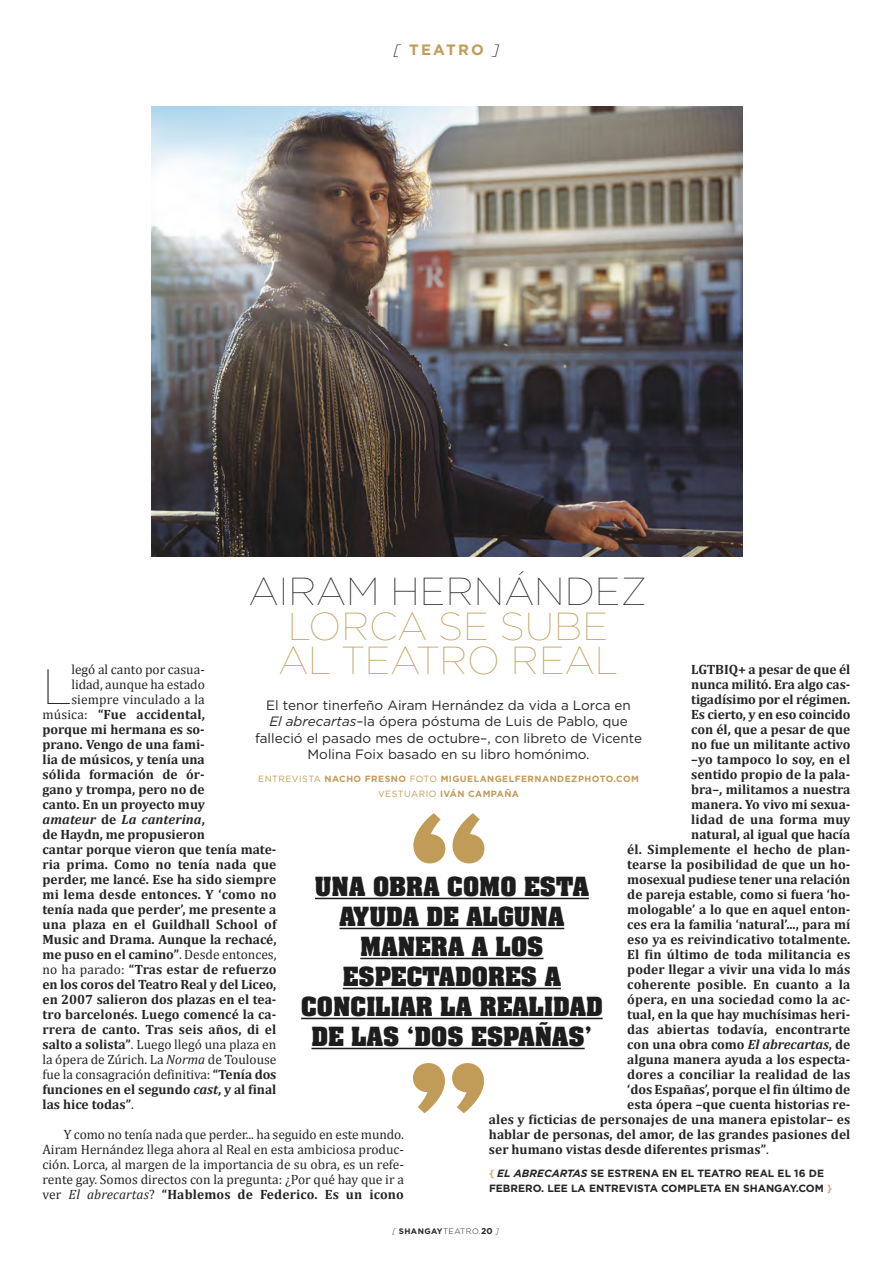
<style>
.page{position:relative;width:893px;height:1263px;background:#fff}
.page>*{position:absolute;margin:0;border:0;box-sizing:border-box;transform-origin:0 0}
.t1{font:700 152.25px "Aachen";color:#c19b58}
.t2{font:100 49.5px "Gotham";color:#272526}
.t3{font:100 39px "Gotham";color:#c19b58}
.t4{font:100 39px "Gotham";color:#272526}
.t5{font:700 22.5px/30px "Aachen";color:#1d1d1d;text-align:center}
.t6{font:700 15px "Gotham";letter-spacing:.15em;color:#c19b58}
.t7{font:700 13.5px "Cambria";color:#272526}
.t8{font:13.5px/15px "Cambria";color:#272526;text-align:justify}
.t9{font:13.5px/16.5px "Gotham";color:#272526;text-align:center}
.t10{font:italic 700 13.5px "Cambria";letter-spacing:.01em;color:#272526}
.t11{font:700 10.5px/15px "Gotham";color:#272526}
.t12{font:700 9px "Gotham";letter-spacing:.05em;color:#c19b58}
.t13{font:700 7.95px "Gotham";letter-spacing:.05em;color:#272526}
.s1{font-weight:300;font-style:italic;color:#272526}
.s2{font-style:italic}
.s3{font-weight:400}
.s4{color:#ceaf7a}
.s5{font-style:normal}
.s6{font-weight:700}
.s7{font-weight:300;font-style:italic}
.s8{font-weight:300}
.s9{font-size:8.55px}
</style>
<div class="page">
<img style="left:151px;top:106px;width:591px;height:450px">
<hr style="left:315px;top:898px;width:274px;height:1px;background:#1d1d1d">
<hr style="left:340px;top:928px;width:224px;height:1px;background:#1d1d1d">
<hr style="left:360px;top:958px;width:183px;height:1px;background:#1d1d1d">
<hr style="left:343px;top:988px;width:218px;height:1px;background:#1d1d1d">
<hr style="left:301px;top:1018px;width:302px;height:1px;background:#1d1d1d">
<hr style="left:311px;top:1048px;width:274px;height:1px;background:#1d1d1d">
<p class="t6" style="left:394px;top:41px;width:107px"><span class="s1">[</span> TEATRO <span class="s1">]</span></p>
<p class="t4" style="left:249px;top:578px;width:400px">AIRAM HERNÁNDEZ</p>
<p class="t3" style="left:288px;top:612px;width:322px">LORCA SE SUBE</p>
<p class="t3" style="left:278px;top:647px;width:341px">AL TEATRO REAL</p>
<p class="t7" style="left:691px;top:661px;width:161px">LGTBIQ+ a pesar de que él</p>
<p class="t7" style="left:691px;top:676px;width:161px">nunca militó. Era algo cas-</p>
<p class="t7" style="left:691px;top:691px;width:161px">tigadísimo por el régimen.</p>
<p class="t7" style="left:691px;top:706px;width:161px">Es cierto, y en eso coincido</p>
<p class="t7" style="left:691px;top:721px;width:161px">con él, que a pesar de que</p>
<p class="t7" style="left:691px;top:736px;width:161px">no fue un militante activo</p>
<p class="t7" style="left:691px;top:751px;width:161px">–yo tampoco lo soy, en el</p>
<p class="t7" style="left:691px;top:766px;width:161px">sentido propio de la pala-</p>
<p class="t7" style="left:691px;top:781px;width:161px">bra–, militamos a nuestra</p>
<p class="t7" style="left:691px;top:796px;width:161px">manera. Yo vivo mi sexua-</p>
<p class="t7" style="left:691px;top:811px;width:161px">lidad de una forma muy</p>
<p class="t7" style="left:691px;top:826px;width:161px">natural, al igual que hacía</p>
<p class="t7" style="left:627px;top:841px;width:225px">él. Simplemente el hecho de plan-</p>
<p class="t7" style="left:627px;top:856px;width:225px">tearse la posibilidad de que un ho-</p>
<p class="t7" style="left:627px;top:871px;width:225px">mosexual pudiese tener una relación</p>
<p class="t7" style="left:627px;top:886px;width:225px">de pareja estable, como si fuera ‘ho-</p>
<p class="t7" style="left:627px;top:901px;width:225px">mologable’ a lo que en aquel enton-</p>
<p class="t7" style="left:627px;top:916px;width:225px">ces era la familia ‘natural’..., para mí</p>
<p class="t7" style="left:627px;top:931px;width:225px">eso ya es reivindicativo totalmente.</p>
<p class="t7" style="left:627px;top:946px;width:225px">El fin último de toda militancia es</p>
<p class="t7" style="left:627px;top:961px;width:225px">poder llegar a vivir una vida lo más</p>
<p class="t7" style="left:627px;top:976px;width:225px">coherente posible. En cuanto a la</p>
<p class="t7" style="left:627px;top:991px;width:225px">ópera, en una sociedad como la ac-</p>
<p class="t7" style="left:627px;top:1006px;width:225px">tual, en la que hay muchísimas heri-</p>
<p class="t7" style="left:627px;top:1021px;width:225px">das abiertas todavía, encontrarte</p>
<p class="t7" style="left:627px;top:1036px;width:225px">con una obra como <span class="s2">El abrecartas</span>, de</p>
<p class="t7" style="left:627px;top:1051px;width:225px">alguna manera ayuda a los especta-</p>
<p class="t7" style="left:627px;top:1066px;width:225px">dores a conciliar la realidad de las</p>
<p class="t7" style="left:627px;top:1081px;width:225px">‘dos Españas’, porque el fin último de</p>
<p class="t7" style="left:627px;top:1096px;width:225px">esta ópera –que cuenta historias re-</p>
<p class="t7" style="left:489px;top:1111px;width:363px">ales y ficticias de personajes de una manera epistolar– es</p>
<p class="t7" style="left:489px;top:1126px;width:363px">hablar de personas, del amor, de las grandes pasiones del</p>
<p class="t7" style="left:489px;top:1141px;width:281px">ser humano vistas desde diferentes prismas”<span class="s3">.</span></p>
<p class="t11" style="left:489px;top:1166px;width:345px"><span class="s4">{</span> <span class="s2">EL ABRECARTAS</span> SE ESTRENA EN EL TEATRO REAL EL 16 DE<br>FEBRERO. LEE LA ENTREVISTA COMPLETA EN SHANGAY.COM <span class="s4">}</span></p>
<p class="t2" style="left:43px;top:669px;width:30px">L</p>
<p class="t8" style="left:71px;top:662px;width:135px">legó al canto por casua-</p>
<p class="t8" style="left:71px;top:677px;width:135px">lidad, aunque ha estado</p>
<p class="t8" style="left:71px;top:692px;width:135px">siempre vinculado a la</p>
<p class="t7" style="left:43px;top:706px;width:164px"><span class="s3">música:</span> “Fue accidental,</p>
<p class="t7" style="left:43px;top:721px;width:164px">porque mi hermana es so-</p>
<p class="t7" style="left:43px;top:736px;width:164px">prano. Vengo de una fami-</p>
<p class="t7" style="left:43px;top:751px;width:164px">lia de músicos, y tenía una</p>
<p class="t7" style="left:43px;top:766px;width:164px">sólida formación de ór-</p>
<p class="t7" style="left:43px;top:781px;width:164px">gano y trompa, pero no de</p>
<p class="t7" style="left:43px;top:796px;width:164px">canto. En un proyecto muy</p>
<p class="t10" style="left:43px;top:811px;width:164px">amateur <span class="s5">de</span> La canterina<span class="s5">,</span></p>
<p class="t7" style="left:43px;top:826px;width:164px">de Haydn, me propusieron</p>
<p class="t7" style="left:43px;top:841px;width:235px">cantar porque vieron que tenía mate-</p>
<p class="t7" style="left:43px;top:856px;width:235px">ria prima. Como no tenía nada que</p>
<p class="t7" style="left:43px;top:871px;width:235px">perder, me lancé. Ese ha sido siempre</p>
<p class="t7" style="left:43px;top:886px;width:235px">mi lema desde entonces. Y ‘como no</p>
<p class="t7" style="left:43px;top:901px;width:235px">tenía nada que perder’, me presente a</p>
<p class="t7" style="left:43px;top:916px;width:235px">una plaza en el Guildhall School of</p>
<p class="t7" style="left:43px;top:931px;width:235px">Music and Drama. Aunque la rechacé,</p>
<p class="t7" style="left:43px;top:946px;width:235px">me puso en el camino”<span class="s3">. Desde entonces,</span></p>
<p class="t7" style="left:43px;top:961px;width:235px"><span class="s3">no ha parado:</span> “Tras estar de refuerzo</p>
<p class="t7" style="left:43px;top:976px;width:235px">en los coros del Teatro Real y del Liceo,</p>
<p class="t7" style="left:43px;top:991px;width:235px">en 2007 salieron dos plazas en el tea-</p>
<p class="t7" style="left:43px;top:1006px;width:235px">tro barcelonés. Luego comencé la ca-</p>
<p class="t7" style="left:43px;top:1021px;width:235px">rrera de canto. Tras seis años, di el</p>
<p class="t8" style="left:43px;top:1037px;width:235px"><span class="s6">salto a solista”</span>. Luego llegó una plaza en</p>
<p class="t8" style="left:43px;top:1052px;width:235px">la ópera de Zúrich. La <span class="s2">Norma</span> de Toulouse</p>
<p class="t8" style="left:43px;top:1067px;width:235px">fue la consagración definitiva: <span class="s6">“Tenía dos</span></p>
<p class="t7" style="left:43px;top:1081px;width:235px">funciones en el segundo <span class="s2">cast</span>, y al final</p>
<p class="t7" style="left:43px;top:1096px;width:93px">las hice todas”<span class="s3">.</span></p>
<p class="t8" style="left:43px;top:1127px;width:363px;text-indent:21px">Y como no tenía nada que perder... ha seguido en este mundo.<br>Airam Hernández llega ahora al Real en esta ambiciosa produc&shy;ción. Lorca, al margen de la importancia de su obra, es un refe&shy;rente gay. Somos directos con la pregunta: ¿Por qué hay que ir a ver <span class="s2">El abrecartas</span>? <span class="s6">“Hablemos de Federico. Es un icono</span></p>
<p class="t9" style="left:255px;top:697px;width:389px">El tenor tinerfeño Airam Hernández da vida a Lorca en<br><span class="s2">El abrecartas</span>–la ópera póstuma de Luis de Pablo, que falleció el pasado mes de octubre–, con libreto de Vicente Molina Foix basado en su libro homónimo.</p>
<p class="t12" style="left:258px;top:773px;width:382px"><span class="s3">ENTREVISTA</span> NACHO FRESNO <span class="s3">FOTO</span> MIGUELANGELFERNANDEZPHOTO.COM</p>
<p class="t12" style="left:378px;top:788px;width:142px"><span class="s3">VESTUARIO</span> IVÁN CAMPAÑA</p>
<p class="t1" style="left:403px;top:816px;width:93px">“</p>
<p class="t5" style="left:301px;top:874px;width:303px">UNA OBRA COMO ESTA<br>AYUDA DE ALGUNA<br>MANERA A LOS<br>ESPECTADORES A<br>CONCILIAR LA REALIDAD<br>DE LAS ‘DOS ESPAÑAS’</p>
<p class="t1" style="left:494px;top:1111px;width:93px;rotate:-180deg">“</p>
<p class="t13" style="left:392px;top:1227px;width:108px"><span class="s7">[</span> SHANGAY<span class="s8">TEATRO.</span><span class="s9">20</span> <span class="s7">]</span></p>
</div>
